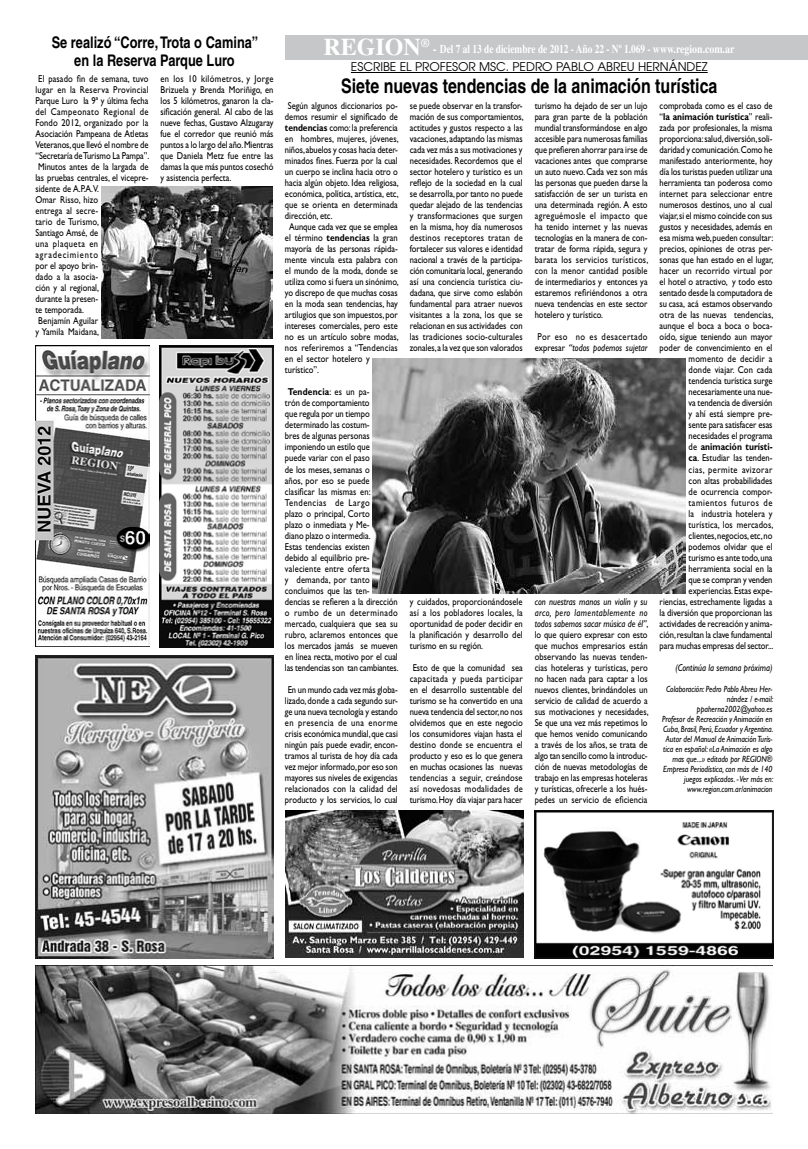
<style>
.page{position:relative;width:808px;height:1149px;background:#fff}
.page>*{position:absolute;margin:0;border:0;box-sizing:border-box;transform-origin:0 0}
.t1{font:700 24px "Times";color:#fff}
.t2{font:700 20px "Helvetica";color:#000;scale:.8 1}
.t3{font:700 16px/18px "Helvetica";color:#000;text-align:center;scale:.8 1}
.t4{font:700 12px "Times";color:#fff}
.t5{font:12px "Avant Garde";color:#000}
.t6{font:10px/11px "Gill Sans";color:#000;text-align:justify;scale:.85 1}
.t7{font:10px/11px "Gill Sans";letter-spacing:.045em;color:#000;scale:.85 1}
.t8{font:10px "Gill Sans";letter-spacing:.025em;color:#000;scale:.85 1}
.t9{font:italic 10px "Gill Sans";color:#000;scale:.85 1}
.t10{font:italic 9px/10px "Gill Sans";color:#000;text-align:right;scale:.85 1}
.s1{font-weight:700}
.s2{font-style:italic}
</style>
<div class="page">
<div style="left:285px;top:35px;width:523px;height:25px;background:#c6c7c8"></div>
<img style="left:160px;top:345px;width:113px;height:302px">
<img style="left:35px;top:345px;width:114px;height:301px">
<img style="left:286px;top:810px;width:238px;height:147px">
<img style="left:36px;top:655px;width:238px;height:303px">
<img style="left:36px;top:965px;width:736px;height:147px">
<hr style="left:351px;top:72px;width:357px;height:1px;background:#000">
<img style="left:101px;top:187px;width:172px;height:151px">
<img style="left:535px;top:810px;width:238px;height:148px">
<img style="left:373px;top:358px;width:313px;height:235px">
<h3 class="t3" style="left:52px;top:33px;width:260px">Se realizó “Corre, Trota o Camina” en la Reserva Parque Luro</h3>
<p class="t6" style="left:35px;top:73px;width:135px;text-align:left">El pasado fin de semana, tuvo lugar en la Reserva Provincial<br>Parque Luro la 9ª y última fecha del Campeonato Regional de<br>Fondo 2012, organizado por la<br>Asociación Pampeana de Atletas<br>Veteranos, que llevó el nombre de “Secretaría de Turismo La Pampa”.<br>Minutos antes de la largada de las pruebas centrales, el vicepre&shy;sidente de A.P.A.V.<br>Omar Risso, hizo<br>entrega al secre-<br>tario de Turismo,<br>Santiago Amsé, de<br>una plaqueta en agradecimiento<br>por el apoyo brin-<br>dado a la asocia-<br>ción y al regional,<br>durante la presen-<br>te temporada.<br>Benjamín Aguilar<br>y Yamila Maidana,</p>
<p class="t6" style="left:160px;top:73px;width:135px">en los 10 kilómetros, y Jorge Brizuela y Brenda Moriñigo, en los 5 kilómetros, ganaron la cla&shy;sificación general. Al cabo de las nueve fechas, Gustavo Alzugaray fue el corredor que reunió más puntos a lo largo del año. Mientras que Daniela Metz fue entre las damas la que más puntos cosechó y asistencia perfecta.</p>
<h1 class="t1" style="left:324px;top:33px;width:108px">REGION<sup>®</sup></h1>
<p class="t4" style="left:433px;top:42px;width:303px">- Del 7 al 13 de diciembre de 2012 - Año 22 - Nº 1.069 - www.region.com.ar</p>
<p class="t5" style="left:351px;top:59px;width:358px">ESCRIBE EL PROFESOR MSC. PEDRO PABLO ABREU HERNÁNDEZ</p>
<h2 class="t2" style="left:341px;top:74px;width:472px">Siete nuevas tendencias de la animación turística</h2>
<p class="t6" style="left:288px;top:100px;width:131px">Según algunos diccionarios po-</p>
<p class="t6" style="left:285px;top:111px;width:134px">demos resumir el significado de</p>
<p class="t6" style="left:285px;top:122px;width:134px"><span class="s1">tendencias</span> como: la preferencia</p>
<p class="t6" style="left:285px;top:133px;width:135px">en hombres, mujeres, jóvenes,</p>
<p class="t6" style="left:285px;top:144px;width:134px">niños, abuelos y cosas hacia deter-</p>
<p class="t6" style="left:285px;top:155px;width:134px">minados fines. Fuerza por la cual</p>
<p class="t6" style="left:285px;top:166px;width:134px">un cuerpo se inclina hacia otro o</p>
<p class="t6" style="left:285px;top:177px;width:135px">hacia algún objeto. Idea religiosa,</p>
<p class="t6" style="left:285px;top:188px;width:135px">económica, política, artística, etc,</p>
<p class="t6" style="left:285px;top:199px;width:134px">que se orienta en determinada</p>
<p class="t6" style="left:285px;top:210px;width:58px">dirección, etc.</p>
<p class="t6" style="left:289px;top:221px;width:129px">Aunque cada vez que se emplea</p>
<p class="t6" style="left:285px;top:232px;width:134px">el término <span class="s1">tendencias</span> la gran</p>
<p class="t6" style="left:285px;top:243px;width:134px">mayoría de las personas rápida-</p>
<p class="t6" style="left:285px;top:254px;width:134px">mente vincula esta palabra con</p>
<p class="t6" style="left:285px;top:265px;width:134px">el mundo de la moda, donde se</p>
<p class="t6" style="left:285px;top:276px;width:135px">utiliza como si fuera un sinónimo,</p>
<p class="t6" style="left:285px;top:287px;width:134px">yo discrepo de que muchas cosas</p>
<p class="t6" style="left:285px;top:298px;width:134px">en la moda sean tendencias, hay</p>
<p class="t6" style="left:285px;top:309px;width:134px">artilugios que son impuestos, por</p>
<p class="t6" style="left:285px;top:320px;width:134px">intereses comerciales, pero este</p>
<p class="t6" style="left:285px;top:331px;width:135px">no es un artículo sobre modas,</p>
<p class="t8" style="left:285px;top:342px;width:134px">nos referiremos a “Tendencias</p>
<p class="t6" style="left:285px;top:353px;width:101px">en el sector hotelero y</p>
<p class="t6" style="left:285px;top:364px;width:42px">turístico”.</p>
<p class="t6" style="left:285px;top:386px;width:135px;text-align:left"><span class="s1">Tendencia</span>: es un pa-<br>trón de comportamiento<br>que regula por un tiempo determinado las costum-<br>bres de algunas personas imponiendo un estilo que<br>puede variar con el paso<br>de los meses, semanas o<br>años, por eso se puede clasificar las mismas en:<br>Tendencias de Largo<br>plazo o principal, Corto<br>plazo o inmediata y Me-<br>diano plazo o intermedia.<br>Estas tendencias existen<br>debido al equilibrio pre&shy;valeciente entre oferta<br>y demanda, por tanto concluimos que las ten-<br>dencias se refieren a la dirección o rumbo de un determinado mercado, cualquiera que sea su rubro, aclaremos entonces que los mercados jamás se mueven en línea recta, motivo por el cual las tendencias son tan cambiantes.</p>
<p class="t6" style="left:285px;top:683px;width:134px">En un mundo cada vez más globa&shy;lizado, donde a cada segundo sur&shy;ge una nueva tecnología y estando en presencia de una enorme crisis económica mundial, que casi ningún país puede evadir, encon&shy;tramos al turista de hoy día cada vez mejor informado, por eso son mayores sus niveles de exigencias relacionados con la calidad del producto y los servicios, lo cual</p>
<p class="t6" style="left:410px;top:100px;width:135px">se puede observar en la transfor&shy;mación de sus comportamientos, actitudes y gustos respecto a las vacaciones, adaptando las mismas cada vez más a sus motivaciones y necesidades. Recordemos que el sector hotelero y turístico es un reflejo de la sociedad en la cual se desarrolla, por tanto no puede quedar alejado de las tendencias y transformaciones que surgen en la misma, hoy día numerosos destinos receptores tratan de fortalecer sus valores e identidad nacional a través de la participa&shy;ción comunitaria local, generando así una conciencia turística ciu&shy;dadana, que sirve como eslabón fundamental para atraer nuevos visitantes a la zona, los que se relacionan en sus actividades con las tradiciones socio-culturales zonales, a la vez que son valorados</p>
<p class="t6" style="left:410px;top:595px;width:134px">y cuidados, proporcionándosele así a los pobladores locales, la oportunidad de poder decidir en la planificación y desarrollo del turismo en su región.</p>
<p class="t6" style="left:410px;top:661px;width:134px">Esto de que la comunidad sea capacitada y pueda participar en el desarrollo sustentable del turismo se ha convertido en una nueva tendencia del sector, no nos olvidemos que en este negocio los consumidores viajan hasta el destino donde se encuentra el producto y eso es lo que genera en muchas ocasiones las nuevas tendencias a seguir, creándose así novedosas modalidades de turismo. Hoy día viajar para hacer</p>
<p class="t6" style="left:535px;top:100px;width:135px">turismo ha dejado de ser un lujo para gran parte de la población mundial transformándose en algo accesible para numerosas familias que prefieren ahorrar para irse de vacaciones antes que comprarse un auto nuevo. Cada vez son más las personas que pueden darse la satisfacción de ser un turista en una determinada región. A esto agreguémosle el impacto que ha tenido internet y las nuevas tecnologías en la manera de con&shy;tratar de forma rápida, segura y barata los servicios turísticos, con la menor cantidad posible de intermediarios y entonces ya estaremos refiriéndonos a otra nueva tendencias en este sector hotelero y turístico.</p>
<p class="t7" style="left:535px;top:331px;width:134px">Por eso no es desacertado expresar <span class="s2">“todos podemos sujetar</span></p>
<p class="t6" style="left:535px;top:595px;width:135px"><span class="s2">con nuestras manos un violín y su arco, pero lamentablemente no todos sabemos sacar música de él”</span>, lo que quiero expresar con esto que muchos empresarios están observando las nuevas tenden&shy;cias hoteleras y turísticas, pero no hacen nada para captar a los nuevos clientes, brindándoles un servicio de calidad de acuerdo a sus motivaciones y necesidades, Se que una vez más repetimos lo que hemos venido comunicando a través de los años, se trata de algo tan sencillo como la introduc&shy;ción de nuevas metodologías de trabajo en las empresas hoteleras y turísticas, ofrecerle a los hués&shy;pedes un servicio de eficiencia</p>
<p class="t6" style="left:660px;top:100px;width:135px;text-align:right">comprobada como es el caso de “<span class="s1">la animación turística</span>” reali&shy;zada por profesionales, la misma proporciona: salud, diversión, soli&shy;daridad y comunicación. Como he manifestado anteriormente, hoy día los turistas pueden utilizar una herramienta tan poderosa como internet para seleccionar entre numerosos destinos, uno al cual viajar, si el mismo coincide con sus gustos y necesidades, además en esa misma web, pueden consultar: precios, opiniones de otras per&shy;sonas que han estado en el lugar, hacer un recorrido virtual por el hotel o atractivo, y todo esto sentado desde la computadora de su casa, acá estamos observando otra de las nuevas tendencias, aunque el boca a boca o boca&shy;oído, sigue teniendo aun mayor poder de convencimiento en el momento de decidir a<br>donde viajar. Con cada tendencia turística surge necesariamente una nue-<br>va tendencia de diversión<br>y ahí está siempre pre-<br>sente para satisfacer esas necesidades el programa<br>de <span class="s1">animación turísti-<br>ca</span>. Estudiar las tenden-<br>cias, permite avizorar<br>con altas probabilidades<br>de ocurrencia compor&shy;tamientos futuros de<br>la industria hotelera y turística, los mercados, clientes, negocios, etc, no podemos olvidar que el<br>turismo es ante todo, una herramienta social en la<br>que se compran y venden experiencias. Estas expe&shy;riencias, estrechamente ligadas a la diversión que proporcionan las actividades de recreación y anima&shy;ción, resultan la clave fundamental para muchas empresas del sector...</p>
<p class="t9" style="left:675px;top:661px;width:116px">(Continúa la semana próxima)</p>
<p class="t10" style="left:662px;top:683px;width:132px">Colaboración: Pedro Pablo Abreu Her&shy;nández / e-mail: ppaherna2002@yahoo.es<br>Profesor de Recreación y Animación en Cuba, Brasil, Perú, Ecuador y Argentina.<br>Autor del Manual de Animación Turís&shy;tica en español: «La Animación es algo mas que...» editado por REGION® Empresa Periodística, con más de 140 juegos explicados. - Ver más en: www.region.com.ar/animacion</p>
</div>
